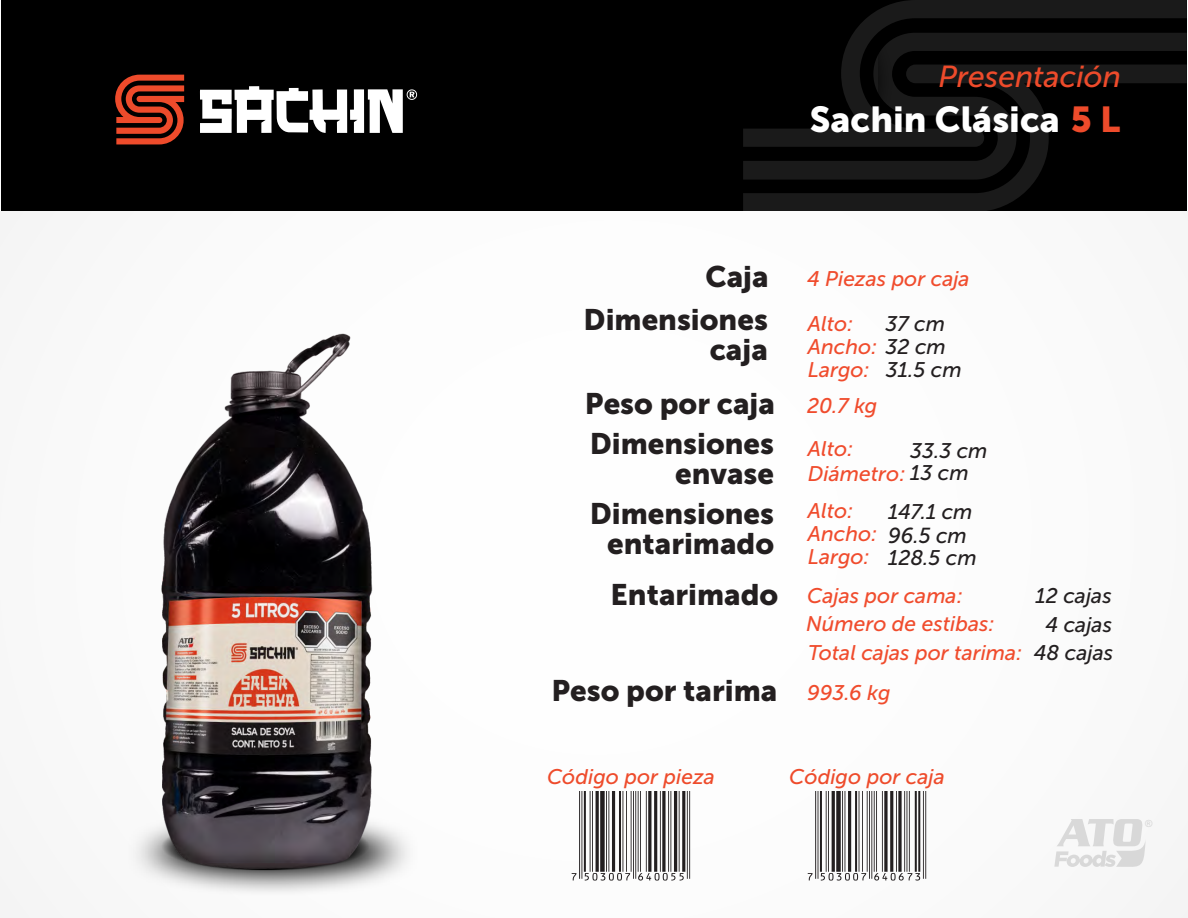
<style>
.page{position:relative;width:1188px;height:918px;background:#fff}
.page>*{position:absolute;margin:0;border:0;box-sizing:border-box;transform-origin:0 0}
.t1{font:35.85px "Museo Sans 900";color:#fff}
.t2{font:italic 30.3px "Museo Sans 500";color:#ee4b2b}
.t3{font:29.55px/30.2px "Museo Sans 900";color:#231f20;text-align:right}
.t4{font:italic 21.15px/28.8px "Museo Sans 500";color:#f04c2d}
.t5{font:italic 21.15px/22.8px "Museo Sans 500";color:#231f20}
.t6{font:italic 21.15px "Museo Sans 500";color:#ee4b2b}
.t7{font:700 9.9px "Arial";color:rgb(204 204 204/.7)}
.s1{color:#ee4b2b}
.s2{color:#f04c2d}
.s3{font-family:"Museo Sans 500";font-style:italic;font-size:21.15px;color:#f04c2d}
.s4{color:#231f20}
.s5{font-size:21.6px;color:#231f20}
.s6{font-family:"Museo Sans 900";font-style:normal;font-size:29.55px;color:#231f20}
</style>
<div class="page">
<div style="left:1px;top:0;width:1186px;height:212px;background:#000"></div>
<svg style="left:743px;top:0;width:444px;height:212px"></svg>
<img style="left:879px;top:31px;width:14px;height:98px">
<svg style="left:1054px;top:819px;width:92px;height:48px"></svg>
<svg style="left:115px;top:75px;width:69px;height:69px"></svg>
<svg style="left:200px;top:86px;width:217px;height:47px"></svg>
<img style="left:136px;top:333px;width:259px;height:546px">
<svg style="left:808px;top:791px;width:118px;height:90px"></svg>
<svg style="left:572px;top:791px;width:118px;height:90px"></svg>
<h2 class="t2" style="left:938px;top:64px;width:184px">Presentación</h2>
<h1 class="t1" style="left:810px;top:105px;width:312px">Sachin Clásica <span class="s1">5 L</span></h1>
<h3 class="t3" style="left:705px;top:264px;width:65px">Caja</h3>
<p class="t4" style="left:807px;top:266px;width:164px">4 Piezas por caja</p>
<h3 class="t3" style="left:584px;top:307px;width:186px">Dimensiones caja</h3>
<p class="t4" style="left:808px;top:311px;width:47px">Alto:</p>
<p class="t5" style="left:808px;top:314px;width:155px;text-indent:78px">37 cm<br><span class="s2">Ancho:</span> 32 cm<br><span class="s2">Largo:</span> 31.5 cm</p>
<h3 class="t3" style="left:585px;top:391px;width:294px">Peso por caja <span class="s3">20.7 kg</span></h3>
<h3 class="t3" style="left:590px;top:431px;width:186px">Dimensiones envase</h3>
<p class="t4" style="left:808px;top:438px;width:162px;line-height:25.3px">Alto:<br>Diámetro: <span class="s4">13 cm</span></p>
<p class="t5" style="left:910px;top:442px;width:79px">33.3 cm</p>
<h3 class="t3" style="left:590px;top:501px;width:186px;text-align:center">Dimensiones entarimado</h3>
<p class="t4" style="left:808px;top:501px;width:170px;line-height:23.4px">Alto:<br>Ancho: <span class="s5">96.5 cm<br></span>Largo: <span class="s4">128.5 cm</span></p>
<p class="t5" style="left:888px;top:502px;width:86px">147.1 cm</p>
<p class="t4" style="left:806px;top:583px;width:218px;text-indent:-196px"><span class="s6">Entarimado</span> Cajas por cama:<br>Número de estibas:<br>Total cajas por tarima:</p>
<p class="t5" style="left:1034px;top:583px;width:81px;line-height:28.7px;text-align:center">12 cajas<br>4 cajas<br>48 cajas</p>
<h3 class="t3" style="left:552px;top:679px;width:341px">Peso por tarima <span class="s3">993.6 kg</span></h3>
<p class="t6" style="left:547px;top:768px;width:169px">Código por pieza</p>
<p class="t6" style="left:789px;top:768px;width:157px">Código por caja</p>
<p class="t7" style="left:1145px;top:820px;width:9px">®</p>
</div>
